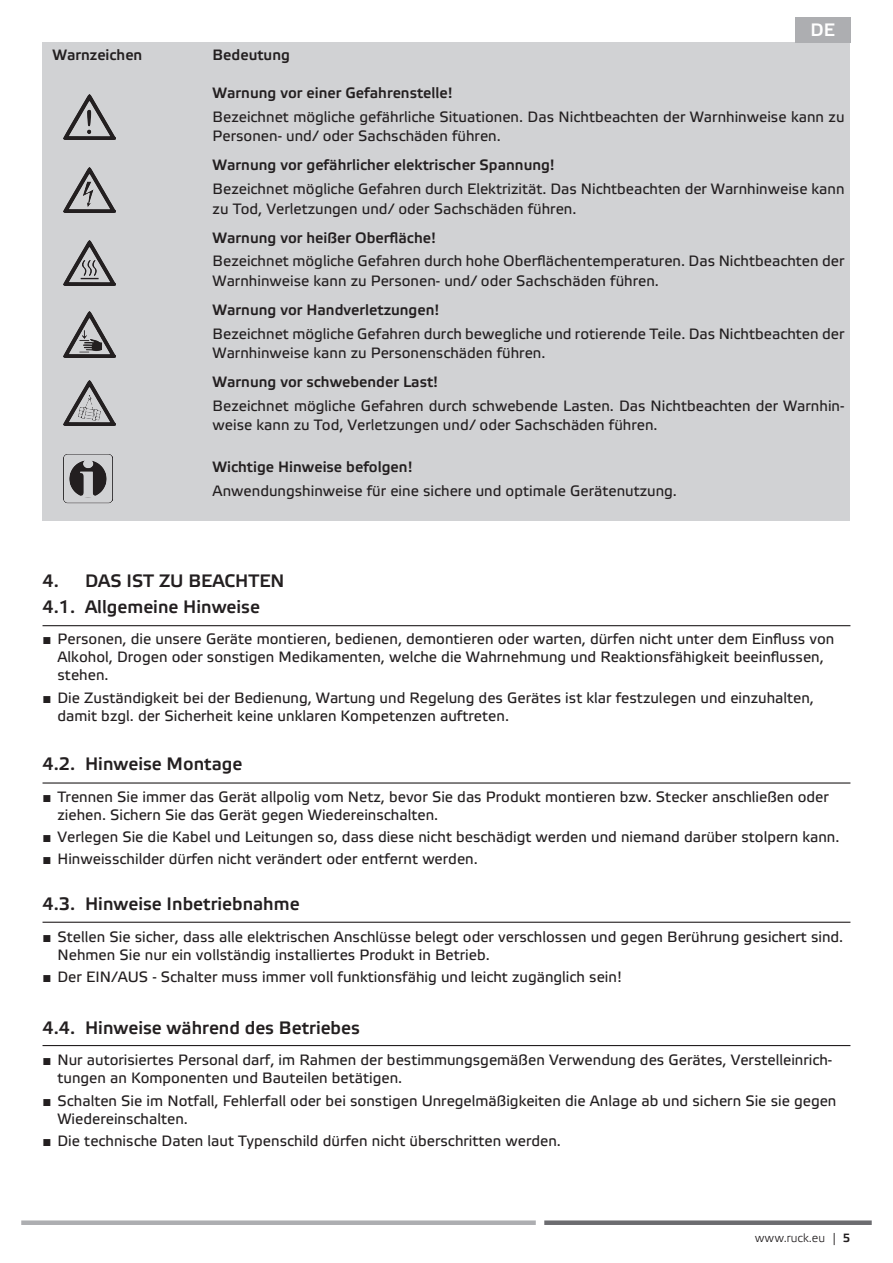
<style>
.page{position:relative;width:893px;height:1263px;background:#fff}
.page>*{position:absolute;margin:0;border:0;box-sizing:border-box;transform-origin:0 0}
.t1{font:500 18px/25.5px "Etelka";color:#231f20}
.t2{font:500 18px "Etelka";color:#fff}
.t3{font:15px/18px "Etelka Text";color:#231f20}
.t4{font:500 15px "Etelka";color:#231f20}
.t5{font:300 12px "Etelka";color:#231f20}
.s1{font-family:"Arial"}
.s2{font-weight:500}
</style>
<div class="page">
<div style="left:21px;top:1220px;width:515px;height:5px;background:#adaeb1"></div>
<div style="left:544px;top:1220px;width:328px;height:5px;background:#6c6c70"></div>
<div style="left:43px;top:43px;width:807px;height:478px;background:#d1d2d4"></div>
<img style="left:64px;top:312px;width:52px;height:45px">
<img style="left:64px;top:240px;width:52px;height:46px">
<img style="left:64px;top:380px;width:52px;height:45px">
<img style="left:64px;top:167px;width:52px;height:45px">
<img style="left:64px;top:95px;width:52px;height:45px">
<img style="left:64px;top:454px;width:49px;height:49px">
<div style="left:795px;top:17px;width:55px;height:26px;background:#adaeb1"></div>
<hr style="left:43px;top:625px;width:807px;height:1px;background:#231f20">
<hr style="left:43px;top:782px;width:807px;height:1px;background:#231f20">
<hr style="left:43px;top:922px;width:807px;height:1px;background:#231f20">
<hr style="left:43px;top:1045px;width:807px;height:1px;background:#231f20">
<p class="t4" style="left:52px;top:46px;width:91px">Warnzeichen</p>
<p class="t4" style="left:213px;top:46px;width:79px">Bedeutung</p>
<p class="t2" style="left:811px;top:20px;width:26px">DE</p>
<p class="t4" style="left:213px;top:84px;width:242px">Warnung vor einer Gefahrenstelle!</p>
<p class="t3" style="left:213px;top:107px;width:633px;line-height:19.5px">Bezeichnet mögliche gefährliche Situationen. Das Nichtbeachten der Warnhinweise kann zu<br>Personen- und/ oder Sachschäden führen.</p>
<p class="t4" style="left:213px;top:157px;width:344px">Warnung vor gefährlicher elektrischer Spannung!</p>
<p class="t3" style="left:213px;top:180px;width:633px;line-height:19.5px">Bezeichnet mögliche Gefahren durch Elektrizität. Das Nichtbeachten der Warnhinweise kann zu Tod, Verletzungen und/ oder Sachschäden führen.</p>
<p class="t4" style="left:213px;top:229px;width:225px">Warnung vor heißer Oberfläche!</p>
<p class="t3" style="left:213px;top:252px;width:633px;line-height:19.5px">Bezeichnet mögliche Gefahren durch hohe Oberflächentemperaturen. Das Nichtbeachten der<br>Warnhinweise kann zu Personen- und/ oder Sachschäden führen.</p>
<p class="t4" style="left:213px;top:301px;width:228px">Warnung vor Handverletzungen!</p>
<p class="t3" style="left:213px;top:324px;width:633px;line-height:19.5px">Bezeichnet mögliche Gefahren durch bewegliche und rotierende Teile. Das Nichtbeachten der<br>Warnhinweise kann zu Personenschäden führen.</p>
<p class="t4" style="left:213px;top:373px;width:227px">Warnung vor schwebender Last!</p>
<p class="t3" style="left:213px;top:397px;width:633px;line-height:19.5px">Bezeichnet mögliche Gefahren durch schwebende Lasten. Das Nichtbeachten der Warnhin&shy;weise kann zu Tod, Verletzungen und/ oder Sachschäden führen.</p>
<p class="t4" style="left:213px;top:458px;width:202px">Wichtige Hinweise befolgen!</p>
<p class="t3" style="left:213px;top:482px;width:466px">Anwendungshinweise für eine sichere und optimale Gerätenutzung.</p>
<p class="t1" style="left:43px;top:569px;width:244px">4. DAS IST ZU BEACHTEN<br>4.1. Allgemeine Hinweise</p>
<p class="t3" style="left:58px;top:631px;width:778px;text-indent:-15px"><span class="s1">■</span> Personen, die unsere Geräte montieren, bedienen, demontieren oder warten, dürfen nicht unter dem Einfluss von<br>Alkohol, Drogen oder sonstigen Medikamenten, welche die Wahrnehmung und Reaktionsfähigkeit beeinflussen, stehen.</p>
<p class="t3" style="left:58px;top:689px;width:758px;text-indent:-15px"><span class="s1">■</span> Die Zuständigkeit bei der Bedienung, Wartung und Regelung des Gerätes ist klar festzulegen und einzuhalten, damit bzgl. der Sicherheit keine unklaren Kompetenzen auftreten.</p>
<p class="t1" style="left:43px;top:752px;width:201px">4.2. Hinweise Montage</p>
<p class="t3" style="left:58px;top:788px;width:773px;text-indent:-15px"><span class="s1">■</span> Trennen Sie immer das Gerät allpolig vom Netz, bevor Sie das Produkt montieren bzw. Stecker anschließen oder ziehen. Sichern Sie das Gerät gegen Wiedereinschalten.</p>
<p class="t3" style="left:43px;top:828px;width:798px"><span class="s1">■</span> Verlegen Sie die Kabel und Leitungen so, dass diese nicht beschädigt werden und niemand darüber stolpern kann.</p>
<p class="t3" style="left:43px;top:851px;width:437px"><span class="s1">■</span> Hinweisschilder dürfen nicht verändert oder entfernt werden.</p>
<p class="t1" style="left:43px;top:892px;width:259px">4.3. Hinweise Inbetriebnahme</p>
<p class="t3" style="left:58px;top:929px;width:787px;text-indent:-15px"><span class="s1">■</span> Stellen Sie sicher, dass alle elektrischen Anschlüsse belegt oder verschlossen und gegen Berührung gesichert sind.<br>Nehmen Sie nur ein vollständig installiertes Produkt in Betrieb.</p>
<p class="t3" style="left:43px;top:969px;width:581px"><span class="s1">■</span> Der EIN/AUS - Schalter muss immer voll funktionsfähig und leicht zugänglich sein!</p>
<p class="t1" style="left:43px;top:1015px;width:319px">4.4. Hinweise während des Betriebes</p>
<p class="t3" style="left:58px;top:1052px;width:776px;text-indent:-15px"><span class="s1">■</span> Nur autorisiertes Personal darf, im Rahmen der bestimmungsgemäßen Verwendung des Gerätes, Verstelleinrich&shy;tungen an Komponenten und Bauteilen betätigen.</p>
<p class="t3" style="left:58px;top:1092px;width:780px;text-indent:-15px"><span class="s1">■</span> Schalten Sie im Notfall, Fehlerfall oder bei sonstigen Unregelmäßigkeiten die Anlage ab und sichern Sie sie gegen<br>Wiedereinschalten.</p>
<p class="t3" style="left:43px;top:1132px;width:520px"><span class="s1">■</span> Die technische Daten laut Typenschild dürfen nicht überschritten werden.</p>
<p class="t5" style="left:755px;top:1231px;width:72px">www.ruck.eu</p>
<p class="t5" style="left:832px;top:1231px;width:20px">| <span class="s2">5</span></p>
</div>
